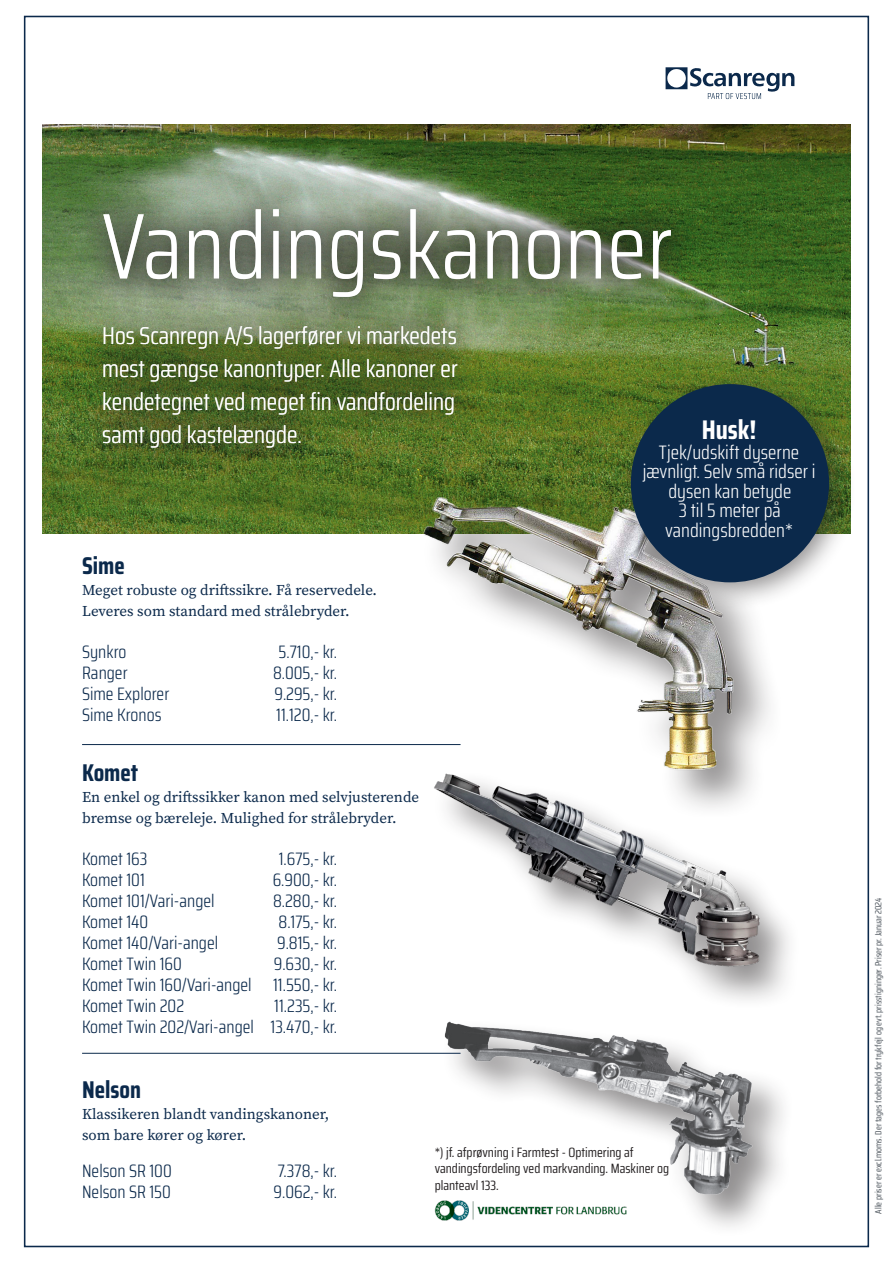
<style>
.page{position:relative;width:893px;height:1263px;background:#fff}
.page>*{position:absolute;margin:0;border:0;box-sizing:border-box;transform-origin:0 0}
.t1{font:300 93px "Saira Condensed";color:#fff}
.t2{font:700 27px "Saira Condensed";color:#fff}
.t3{font:300 24.3px/33px "Saira Condensed";color:#fff;text-align:justify}
.t4{font:700 24.3px "Saira Condensed";color:#0b294b}
.t5{font:300 19.5px/19.5px "Saira Condensed";color:#fff;text-align:center}
.t6{font:300 18px "Saira Condensed";color:#0b294b}
.t7{font:15px/21px "Source Serif Variable";color:#0b294b}
.t8{font:13.5px/16.5px "Saira Condensed";color:#231f20}
.t9{font:9px "Saira Condensed";color:#464e56}
</style>
<div class="page">
<svg style="left:666px;top:67px;width:128px;height:32px"></svg>
<img style="left:42px;top:124px;width:808px;height:410px">
<div style="left:420px;top:492px;width:364px;height:328px;background:#231f20;opacity:.5"></div>
<img style="left:416px;top:492px;width:320px;height:254px">
<div style="left:430px;top:769px;width:372px;height:241px;background:#231f20;opacity:.5"></div>
<img style="left:418px;top:732px;width:369px;height:242px">
<div style="left:440px;top:1017px;width:354px;height:221px;background:#231f20;opacity:.5"></div>
<img style="left:434px;top:1006px;width:337px;height:203px">
<img style="left:434px;top:1199px;width:201px;height:22px">
<div style="left:614px;top:367px;width:243px;height:243px;background:#231f20;opacity:.5"></div>
<div style="left:631px;top:384px;width:198px;height:198px;background:#0b294b;border-radius:50%"></div>
<hr style="left:82px;top:744px;width:379px;height:1px;background:#0b294b">
<hr style="left:82px;top:1053px;width:379px;height:1px;background:#0b294b">
<img style="left:76px;top:183px;width:620px;height:290px">
<p class="t1" style="left:102px;top:177px;width:572px">Vandingskanoner</p>
<p class="t3" style="left:102px;top:319px;width:357px">Hos Scanregn A/S lagerfører vi markedets mest gængse kanontyper. Alle kanoner er kendetegnet ved meget fin vandfordeling samt god kastelængde.</p>
<p class="t2" style="left:702px;top:409px;width:56px">Husk!</p>
<p class="t5" style="left:659px;top:442px;width:142px">Tjek/udskift dyserne</p>
<p class="t5" style="left:643px;top:461px;width:174px">jævnligt. Selv små ridser i dysen kan betyde</p>
<p class="t5" style="left:679px;top:500px;width:103px">3 til 5 meter på</p>
<p class="t5" style="left:665px;top:520px;width:129px">vandingsbredden*</p>
<p class="t4" style="left:82px;top:547px;width:44px">Sime</p>
<p class="t7" style="left:82px;top:579px;width:296px">Meget robuste og driftssikre. Få reservedele.<br>Leveres som standard med strålebryder.</p>
<p class="t6" style="left:82px;top:638px;width:46px">Synkro</p>
<p class="t6" style="left:279px;top:638px;width:60px">5.710,- kr.</p>
<p class="t6" style="left:82px;top:659px;width:47px">Ranger</p>
<p class="t6" style="left:273px;top:659px;width:66px">8.005,- kr.</p>
<p class="t6" style="left:82px;top:680px;width:89px">Sime Explorer</p>
<p class="t6" style="left:274px;top:680px;width:64px">9.295,- kr.</p>
<p class="t6" style="left:82px;top:701px;width:81px">Sime Kronos</p>
<p class="t6" style="left:276px;top:701px;width:62px">11.120,- kr.</p>
<p class="t4" style="left:82px;top:754px;width:58px">Komet</p>
<p class="t7" style="left:82px;top:786px;width:339px">En enkel og driftssikker kanon med selvjusterende bremse og bæreleje. Mulighed for strålebryder.</p>
<p class="t6" style="left:82px;top:845px;width:67px">Komet 163</p>
<p class="t6" style="left:279px;top:845px;width:60px">1.675,- kr.</p>
<p class="t6" style="left:82px;top:866px;width:64px">Komet 101</p>
<p class="t6" style="left:273px;top:866px;width:66px">6.900,- kr.</p>
<p class="t6" style="left:82px;top:887px;width:134px">Komet 101/Vari-angel</p>
<p class="t6" style="left:273px;top:887px;width:66px">8.280,- kr.</p>
<p class="t6" style="left:82px;top:908px;width:68px">Komet 140</p>
<p class="t6" style="left:278px;top:908px;width:60px">8.175,- kr.</p>
<p class="t6" style="left:82px;top:929px;width:138px">Komet 140/Vari-angel</p>
<p class="t6" style="left:277px;top:929px;width:61px">9.815,- kr.</p>
<p class="t6" style="left:82px;top:950px;width:101px">Komet Twin 160</p>
<p class="t6" style="left:274px;top:950px;width:65px">9.630,- kr.</p>
<p class="t6" style="left:82px;top:971px;width:257px">Komet Twin 160/Vari-angel 11.550,- kr.</p>
<p class="t6" style="left:82px;top:992px;width:104px">Komet Twin 202</p>
<p class="t6" style="left:274px;top:992px;width:64px">11.235,- kr.</p>
<p class="t6" style="left:82px;top:1013px;width:257px">Komet Twin 202/Vari-angel 13.470,- kr.</p>
<p class="t4" style="left:82px;top:1070px;width:60px">Nelson</p>
<p class="t7" style="left:82px;top:1103px;width:249px">Klassikeren blandt vandingskanoner, som bare kører og kører.</p>
<p class="t6" style="left:82px;top:1157px;width:91px">Nelson SR 100</p>
<p class="t6" style="left:278px;top:1157px;width:61px">7.378,- kr.</p>
<p class="t6" style="left:82px;top:1178px;width:90px">Nelson SR 150</p>
<p class="t6" style="left:274px;top:1178px;width:65px">9.062,- kr.</p>
<p class="t8" style="left:435px;top:1143px;width:236px">*) jf. afprøvning i Farmtest - Optimering af vandingsfordeling ved markvanding. Maskiner og planteavl 133.</p>
<p class="t9" style="left:872px;top:1213px;width:317px;rotate:-90deg">Alle priser er excl.moms. Der tages forbehold for trykfejl og evt. prisstigninger. Priser pr. Januar 2024</p>
</div>
